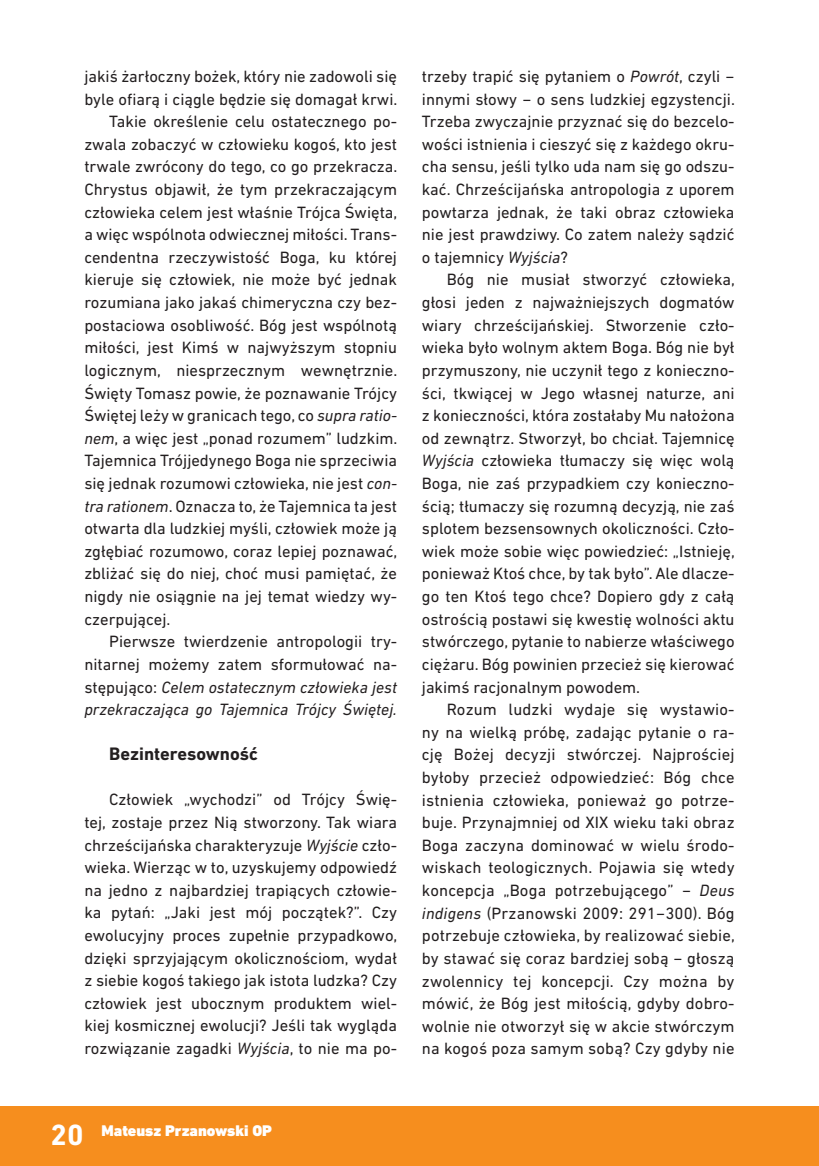
<style>
.page{position:relative;width:819px;height:1166px;background:#fff}
.page>*{position:absolute;margin:0;border:0;box-sizing:border-box;transform-origin:0 0}
.t1{font:700 29.75px "DIN Next LT Pro";color:#fff}
.t2{font:700 18.38px "DIN Next LT Pro";color:#231f20}
.t3{font:16.62px/22.6px "DIN Next LT Pro";color:#231f20;text-align:justify}
.t4{font:italic 16.62px "DIN Next LT Pro";color:#231f20}
.t5{font:900 15.75px "DIN Next LT Pro";color:#fff}
.s1{font-style:italic}
.s2{font-style:normal}
</style>
<div class="page">
<div style="left:0;top:1106px;width:819px;height:60px;background:#f68e1e"></div>
<p class="t3" style="left:84px;top:65px;width:314px">jakiś żarłoczny bożek, który nie zadowoli się</p>
<p class="t3" style="left:84px;top:87px;width:314px">byle ofiarą i ciągle będzie się domagał krwi.</p>
<p class="t3" style="left:109px;top:110px;width:289px">Takie określenie celu ostatecznego po-</p>
<p class="t3" style="left:84px;top:133px;width:314px">zwala zobaczyć w człowieku kogoś, kto jest</p>
<p class="t3" style="left:84px;top:155px;width:314px">trwale zwrócony do tego, co go przekracza.</p>
<p class="t3" style="left:84px;top:178px;width:314px">Chrystus objawił, że tym przekraczającym</p>
<p class="t3" style="left:84px;top:200px;width:314px">człowieka celem jest właśnie Trójca Święta,</p>
<p class="t3" style="left:84px;top:223px;width:314px">a więc wspólnota odwiecznej miłości. Trans-</p>
<p class="t3" style="left:84px;top:246px;width:314px">cendentna rzeczywistość Boga, ku której</p>
<p class="t3" style="left:84px;top:268px;width:314px">kieruje się człowiek, nie może być jednak</p>
<p class="t3" style="left:84px;top:291px;width:314px">rozumiana jako jakaś chimeryczna czy bez-</p>
<p class="t3" style="left:84px;top:313px;width:314px">postaciowa osobliwość. Bóg jest wspólnotą</p>
<p class="t3" style="left:84px;top:336px;width:314px">miłości, jest Kimś w najwyższym stopniu</p>
<p class="t3" style="left:84px;top:359px;width:314px">logicznym, niesprzecznym wewnętrznie.</p>
<p class="t3" style="left:84px;top:381px;width:314px">Święty Tomasz powie, że poznawanie Trójcy</p>
<p class="t3" style="left:84px;top:404px;width:314px">Świętej leży w granicach tego, co <span class="s1">supra ratio-</span></p>
<p class="t3" style="left:84px;top:427px;width:314px"><span class="s1">nem</span>, a więc jest „ponad rozumem” ludzkim.</p>
<p class="t3" style="left:84px;top:449px;width:314px">Tajemnica Trójjedynego Boga nie sprzeciwia</p>
<p class="t3" style="left:84px;top:472px;width:314px">się jednak rozumowi człowieka, nie jest <span class="s1">con-</span></p>
<p class="t3" style="left:84px;top:494px;width:314px"><span class="s1">tra rationem</span>. Oznacza to, że Tajemnica ta jest</p>
<p class="t3" style="left:84px;top:517px;width:314px">otwarta dla ludzkiej myśli, człowiek może ją</p>
<p class="t3" style="left:84px;top:540px;width:314px">zgłębiać rozumowo, coraz lepiej poznawać,</p>
<p class="t3" style="left:84px;top:562px;width:314px">zbliżać się do niej, choć musi pamiętać, że</p>
<p class="t3" style="left:84px;top:585px;width:314px">nigdy nie osiągnie na jej temat wiedzy wy-</p>
<p class="t3" style="left:84px;top:607px;width:87px">czerpującej.</p>
<p class="t3" style="left:109px;top:630px;width:289px">Pierwsze twierdzenie antropologii try-</p>
<p class="t3" style="left:84px;top:653px;width:314px">nitarnej możemy zatem sformułować na-</p>
<p class="t4" style="left:84px;top:677px;width:314px"><span class="s2">stępująco:</span> Celem ostatecznym człowieka jest</p>
<p class="t4" style="left:84px;top:700px;width:314px">przekraczająca go Tajemnica Trójcy Świętej.</p>
<p class="t2" style="left:109px;top:743px;width:150px">Bezinteresowność</p>
<p class="t3" style="left:84px;top:788px;width:314px;text-indent:25px">Człowiek „wychodzi” od Trójcy Świę&shy;tej, zostaje przez Nią stworzony. Tak wiara chrześcijańska charakteryzuje <span class="s1">Wyjście</span> czło&shy;wieka. Wierząc w to, uzyskujemy odpowiedź na jedno z najbardziej trapiących człowie&shy;ka pytań: „Jaki jest mój początek?”. Czy ewolucyjny proces zupełnie przypadkowo, dzięki sprzyjającym okolicznościom, wydał z siebie kogoś takiego jak istota ludzka? Czy człowiek jest ubocznym produktem wiel&shy;kiej kosmicznej ewolucji? Jeśli tak wygląda rozwiązanie zagadki <span class="s1">Wyjścia</span>, to nie ma po-</p>
<p class="t3" style="left:422px;top:65px;width:314px">trzeby trapić się pytaniem o <span class="s1">Powrót</span>, czyli − innymi słowy − o sens ludzkiej egzystencji.<br>Trzeba zwyczajnie przyznać się do bezcelo&shy;wości istnienia i cieszyć się z każdego okru&shy;cha sensu, jeśli tylko uda nam się go odszu&shy;kać. Chrześcijańska antropologia z uporem powtarza jednak, że taki obraz człowieka nie jest prawdziwy. Co zatem należy sądzić o tajemnicy <span class="s1">Wyjścia</span>?</p>
<p class="t3" style="left:422px;top:268px;width:314px;text-indent:25px">Bóg nie musiał stworzyć człowieka, głosi jeden z najważniejszych dogmatów wiary chrześcijańskiej. Stworzenie czło&shy;wieka było wolnym aktem Boga. Bóg nie był przymuszony, nie uczynił tego z konieczno&shy;ści, tkwiącej w Jego własnej naturze, ani z konieczności, która zostałaby Mu nałożona od zewnątrz. Stworzył, bo chciał. Tajemnicę <span class="s1">Wyjścia</span> człowieka tłumaczy się więc wolą Boga, nie zaś przypadkiem czy konieczno&shy;ścią; tłumaczy się rozumną decyzją, nie zaś splotem bezsensownych okoliczności. Czło&shy;wiek może sobie więc powiedzieć: „Istnieję, ponieważ Ktoś chce, by tak było”. Ale dlacze&shy;go ten Ktoś tego chce? Dopiero gdy z całą ostrością postawi się kwestię wolności aktu stwórczego, pytanie to nabierze właściwego ciężaru. Bóg powinien przecież się kierować jakimś racjonalnym powodem.</p>
<p class="t3" style="left:422px;top:698px;width:314px;text-indent:25px">Rozum ludzki wydaje się wystawio&shy;ny na wielką próbę, zadając pytanie o ra&shy;cję Bożej decyzji stwórczej. Najprościej byłoby przecież odpowiedzieć: Bóg chce istnienia człowieka, ponieważ go potrze&shy;buje. Przynajmniej od XIX wieku taki obraz Boga zaczyna dominować w wielu środo&shy;wiskach teologicznych. Pojawia się wtedy koncepcja „Boga potrzebującego” − <span class="s1">Deus indigens</span> (Przanowski 2009: 291−300). Bóg potrzebuje człowieka, by realizować siebie, by stawać się coraz bardziej sobą − głoszą zwolennicy tej koncepcji. Czy można by mówić, że Bóg jest miłością, gdyby dobro&shy;wolnie nie otworzył się w akcie stwórczym na kogoś poza samym sobą? Czy gdyby nie</p>
<h1 class="t1" style="left:50px;top:1118px;width:35px">20</h1>
<p class="t5" style="left:102px;top:1121px;width:172px">Mateusz Przanowski OP</p>
</div>
